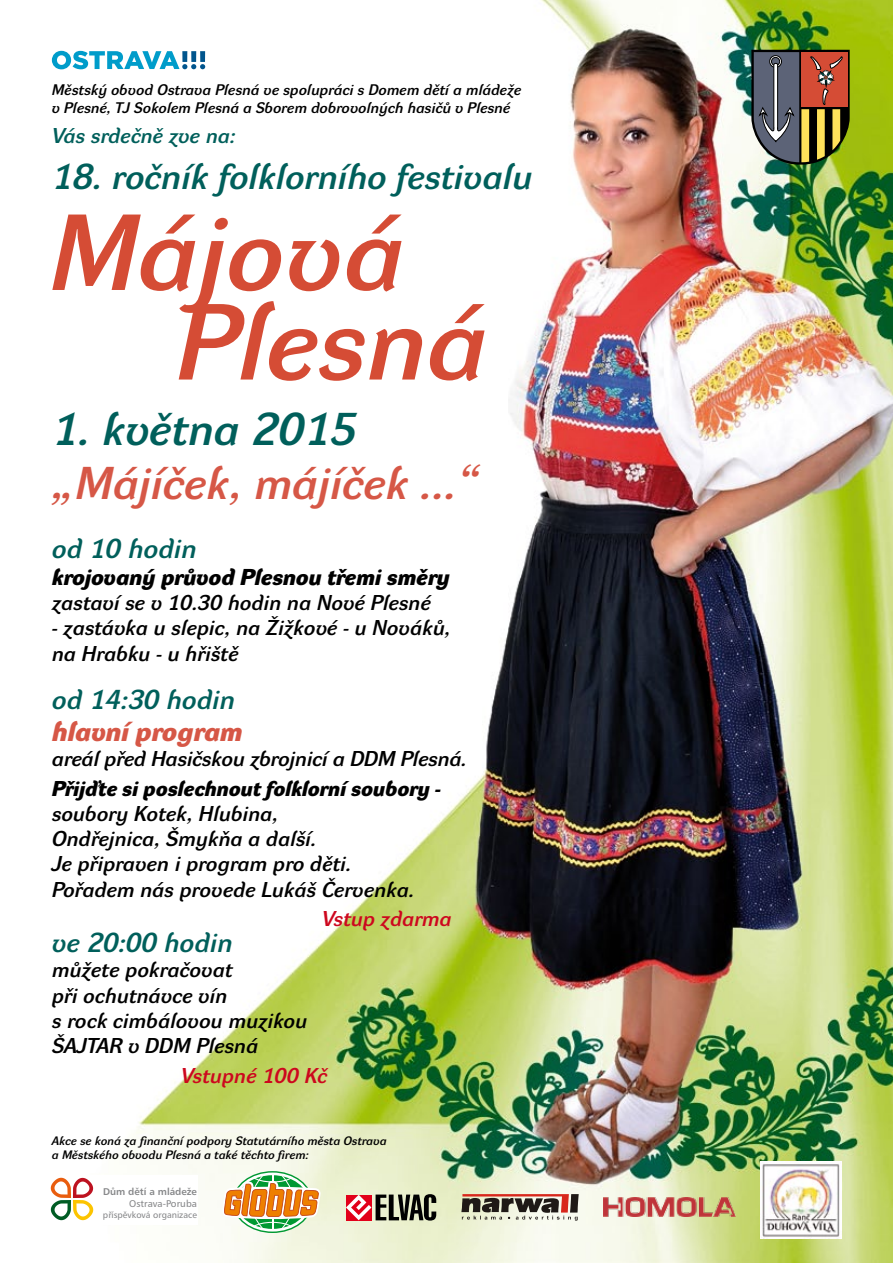
<style>
.page{position:relative;width:893px;height:1263px;background:#fff}
.page>*{position:absolute;margin:0;border:0;box-sizing:border-box;transform-origin:0 0}
.t1{font:italic 105.6px "Dyna Grotesk DE";color:#d54c35}
.t2{font:italic 45px "Dyna Grotesk DE";color:#d65746}
.t3{font:italic 45px "Dyna Grotesk DE";color:#005f5b}
.t4{font:italic 35.25px "Dyna Grotesk DE";color:#005f5b}
.t5{font:italic 700 27px "Dyna Grotesk DE";color:#d65746}
.t6{font:italic 26.85px "Dyna Grotesk DE";color:#005f5b}
.t7{font:italic 700 22.5px "Dyna Grotesk DE";color:#000}
.t8{font:italic 21px/25.2px "Dyna Grotesk DE";color:#000}
.t9{font:italic 700 21px "Dyna Grotesk DE";color:#000}
.t10{font:italic 21px "Dyna Grotesk DE";color:#cd071e}
.t11{font:italic 21px "Dyna Grotesk DE";color:#005f5b}
.t12{font:italic 15px/18px "Dyna Grotesk DE";color:#000}
.t13{font:italic 12px/14.4px "Dyna Grotesk DE";color:#000}
.t14{font:9.75px "Humanist 777 AT Roman B,Bold";color:#87888a}
.t15{font:9.75px "Humanist 777 AT Roman B";color:#87888a}
.t16{font:9px "Humanist 777 AT Roman B";color:#87888a}
</style>
<div class="page">
<img style="left:51px;top:0;width:842px;height:1263px">
<svg style="left:751px;top:50px;width:99px;height:115px;background:#7d6452"></svg>
<svg style="left:52px;top:215px;width:350px;height:98px"></svg>
<svg style="left:52px;top:51px;width:153px;height:18px"></svg>
<svg style="left:346px;top:1194px;width:90px;height:26px;background:#8f6861"></svg>
<svg style="left:233px;top:1171px;width:79px;height:62px"></svg>
<svg style="left:234px;top:1172px;width:77px;height:59px"></svg>
<hr style="left:272px;top:1174px;width:1px;height:56px;background:#fff">
<svg style="left:222px;top:1175px;width:99px;height:54px"></svg>
<svg style="left:461px;top:1194px;width:118px;height:26px;background:#998478"></svg>
<div style="left:50px;top:1175px;width:147px;height:50px;background:#fff"></div>
<svg style="left:51px;top:1178px;width:42px;height:42px"></svg>
<img style="left:760px;top:1162px;width:82px;height:76px">
<img style="left:604px;top:1198px;width:131px;height:19px">
<p class="t12" style="left:52px;top:83px;width:471px">Městský obvod Ostrava Plesná ve spolupráci s Domem dětí a mládeže v Plesné, TJ Sokolem Plesná a Sborem dobrovolných hasičů v Plesné</p>
<p class="t11" style="left:52px;top:124px;width:185px">Vás srdečně zve na:</p>
<h3 class="t4" style="left:52px;top:157px;width:482px">18. ročník folklorního festivalu</h3>
<h1 class="t1" style="left:175px;top:282px;width:313px">Plesná</h1>
<h2 class="t3" style="left:52px;top:403px;width:306px">1. května 2015</h2>
<h2 class="t2" style="left:52px;top:457px;width:427px">„Májíček, májíček ...“</h2>
<p class="t6" style="left:52px;top:533px;width:146px">od 10 hodin</p>
<p class="t7" style="left:52px;top:564px;width:399px">krojovaný průvod Plesnou třemi směry</p>
<p class="t8" style="left:52px;top:592px;width:380px">zastaví se v 10.30 hodin na Nové Plesné</p>
<p class="t8" style="left:52px;top:616px;width:400px;line-height:26.2px">- zastávka u slepic, na Žižkové - u Nováků, na Hrabku - u hřiště</p>
<p class="t6" style="left:52px;top:684px;width:185px">od 14:30 hodin</p>
<p class="t5" style="left:52px;top:716px;width:192px">hlavní program</p>
<p class="t8" style="left:52px;top:748px;width:416px">areál před Hasičskou zbrojnicí a DDM Plesná.</p>
<p class="t9" style="left:52px;top:776px;width:391px">Přijďte si poslechnout folklorní soubory -</p>
<p class="t8" style="left:52px;top:803px;width:364px">soubory Kotek, Hlubina,<br>Ondřejnica, Šmykňa a další.<br>Je připraven i program pro děti.<br>Pořadem nás provede Lukáš Červenka.</p>
<p class="t10" style="left:322px;top:907px;width:131px">Vstup zdarma</p>
<p class="t6" style="left:52px;top:927px;width:182px">ve 20:00 hodin</p>
<p class="t8" style="left:52px;top:959px;width:257px">můžete pokračovat<br>při ochutnávce vín<br>s rock cimbálovou muzikou<br>ŠAJTAR v DDM Plesná</p>
<p class="t10" style="left:181px;top:1063px;width:148px">Vstupné 100 Kč</p>
<p class="t13" style="left:52px;top:1134px;width:336px">Akce se koná za finanční podpory Statutárního města Ostrava a Městského obvodu Plesná a také těchto firem:</p>
<p class="t14" style="left:103px;top:1185px;width:96px">Dùm dìtí a mládeže</p>
<p class="t15" style="left:129px;top:1197px;width:69px">Ostrava-Poruba</p>
<p class="t16" style="left:103px;top:1209px;width:96px">pøíspìvková organizace</p>
</div>
